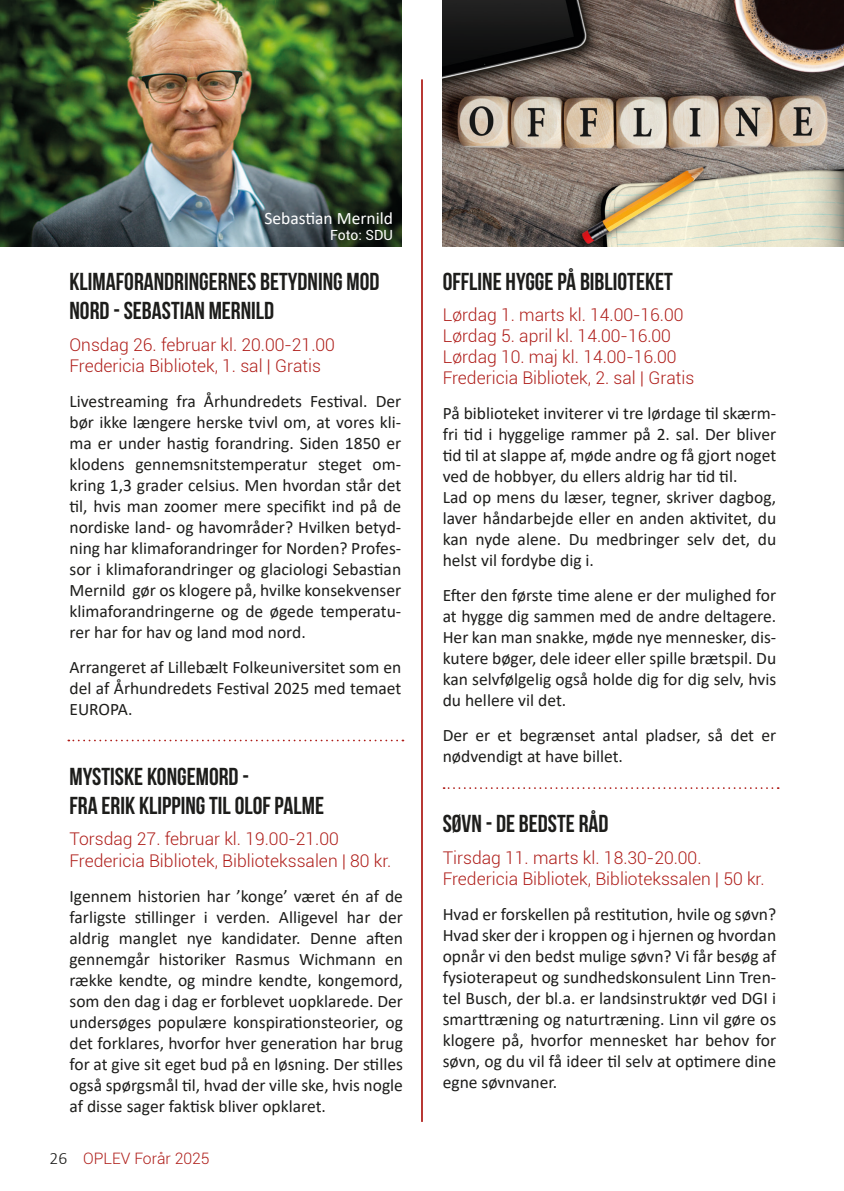
<style>
.page{position:relative;width:844px;height:1191px;background:#fff}
.page>*{position:absolute;margin:0;border:0;box-sizing:border-box;transform-origin:0 0}
.t1{font:24.5px/29.4px "Bebas Neue";color:#1d1d1b}
.t2{font:17.5px/21px "Calibri";color:#1d1d1b;text-align:justify}
.t3{font:300 17.5px "Roboto";color:#af1e1a}
.t4{font:17.5px "Calibri";color:#fff}
.t5{font:300 15.75px "Roboto";color:#af1e1a}
.t6{font:14px "Roboto";color:#fff}
.s1{font-family:"Calibri";font-size:17.5px;color:#1d1d1b}
</style>
<div class="page">
<hr style="left:421px;top:79px;width:2px;height:1042px;background:#af1e1a">
<img style="left:442px;top:0;width:401px;height:246px">
<svg style="left:68px;top:739px;width:335px;height:2px"></svg>
<img style="left:0;top:0;width:401px;height:246px">
<svg style="left:443px;top:787px;width:335px;height:2px"></svg>
<p class="t4" style="left:264px;top:205px;width:130px">Sebastian Mernild</p>
<p class="t6" style="left:330px;top:225px;width:64px">Foto: SDU</p>
<p class="t1" style="left:69px;top:266px;width:311px">KLIMAFORANDRINGERNES BETYDNING MOD<br>NORD - SEBASTIAN MERNILD</p>
<p class="t3" style="left:69px;top:332px;width:267px">Onsdag 26. februar kl. 20.00-21.00</p>
<p class="t3" style="left:69px;top:353px;width:253px">Fredericia Bibliotek, 1. sal | Gratis</p>
<p class="t2" style="left:69px;top:390px;width:333px">Livestreaming fra Århundredets Festival. Der bør ikke længere herske tvivl om, at vores kli&shy;ma er under hastig forandring. Siden 1850 er klodens gennemsnitstemperatur steget om&shy;kring 1,3 grader celsius. Men hvordan står det til, hvis man zoomer mere specifikt ind på de nordiske land- og havområder? Hvilken betyd&shy;ning har klimaforandringer for Norden? Profes&shy;sor i klimaforandringer og glaciologi Sebastian Mernild gør os klogere på, hvilke konsekvenser klimaforandringerne og de øgede temperatu&shy;rer har for hav og land mod nord.</p>
<p class="t2" style="left:69px;top:656px;width:333px">Arrangeret af Lillebælt Folkeuniversitet som en del af Århundredets Festival 2025 med temaet EUROPA.</p>
<p class="t1" style="left:69px;top:761px;width:181px">MYSTISKE KONGEMORD -</p>
<p class="t1" style="left:69px;top:790px;width:256px">FRA ERIK KLIPPING TIL OLOF PALME</p>
<p class="t3" style="left:69px;top:827px;width:271px">Torsdag 27. februar kl. 19.00-21.00</p>
<p class="t3" style="left:69px;top:848px;width:323px">Fredericia Bibliotek, Bibliotekssalen | 80 kr.</p>
<p class="t2" style="left:69px;top:884px;width:335px">Igennem historien har ’konge’ været én af de farligste stillinger i verden. Alligevel har der aldrig manglet nye kandidater. Denne aften gennemgår historiker Rasmus Wichmann en række kendte, og mindre kendte, kongemord, som den dag i dag er forblevet uopklarede. Der undersøges populære konspirationsteorier, og det forklares, hvorfor hver generation har brug for at give sit eget bud på en løsning. Der stilles også spørgsmål til, hvad der ville ske, hvis nogle af disse sager faktisk bliver opklaret.</p>
<p class="t5" style="left:50px;top:1147px;width:161px"><span class="s1">26</span> OPLEV Forår 2025</p>
<p class="t1" style="left:442px;top:266px;width:232px">OFFLINE HYGGE PÅ BIBLIOTEKET</p>
<p class="t3" style="left:442px;top:303px;width:242px">Lørdag 1. marts kl. 14.00-16.00</p>
<p class="t3" style="left:442px;top:324px;width:230px">Lørdag 5. april kl. 14.00-16.00</p>
<p class="t3" style="left:442px;top:345px;width:235px">Lørdag 10. maj kl. 14.00-16.00</p>
<p class="t3" style="left:442px;top:366px;width:253px">Fredericia Bibliotek, 2. sal | Gratis</p>
<p class="t2" style="left:442px;top:402px;width:335px">På biblioteket inviterer vi tre lørdage til skærm&shy;fri tid i hyggelige rammer på 2. sal. Der bliver tid til at slappe af, møde andre og få gjort noget ved de hobbyer, du ellers aldrig har tid til.</p>
<p class="t2" style="left:442px;top:486px;width:335px">Lad op mens du læser, tegner, skriver dagbog, laver håndarbejde eller en anden aktivitet, du kan nyde alene. Du medbringer selv det, du helst vil fordybe dig i.</p>
<p class="t2" style="left:442px;top:584px;width:335px">Efter den første time alene er der mulighed for at hygge dig sammen med de andre deltagere.<br>Her kan man snakke, møde nye mennesker, dis&shy;kutere bøger, dele ideer eller spille brætspil. Du kan selvfølgelig også holde dig for dig selv, hvis du hellere vil det.</p>
<p class="t2" style="left:442px;top:724px;width:335px">Der er et begrænset antal pladser, så det er nødvendigt at have billet.</p>
<p class="t1" style="left:442px;top:808px;width:167px">SØVN - DE BEDSTE RÅD</p>
<p class="t3" style="left:442px;top:845px;width:260px">Tirsdag 11. marts kl. 18.30-20.00.</p>
<p class="t3" style="left:442px;top:866px;width:323px">Fredericia Bibliotek, Bibliotekssalen | 50 kr.</p>
<p class="t2" style="left:442px;top:903px;width:335px">Hvad er forskellen på restitution, hvile og søvn?<br>Hvad sker der i kroppen og i hjernen og hvordan opnår vi den bedst mulige søvn? Vi får besøg af fysioterapeut og sundhedskonsulent Linn Tren&shy;tel Busch, der bl.a. er landsinstruktør ved DGI i smarttræning og naturtræning. Linn vil gøre os klogere på, hvorfor mennesket har behov for søvn, og du vil få ideer til selv at optimere dine egne søvnvaner.</p>
</div>
